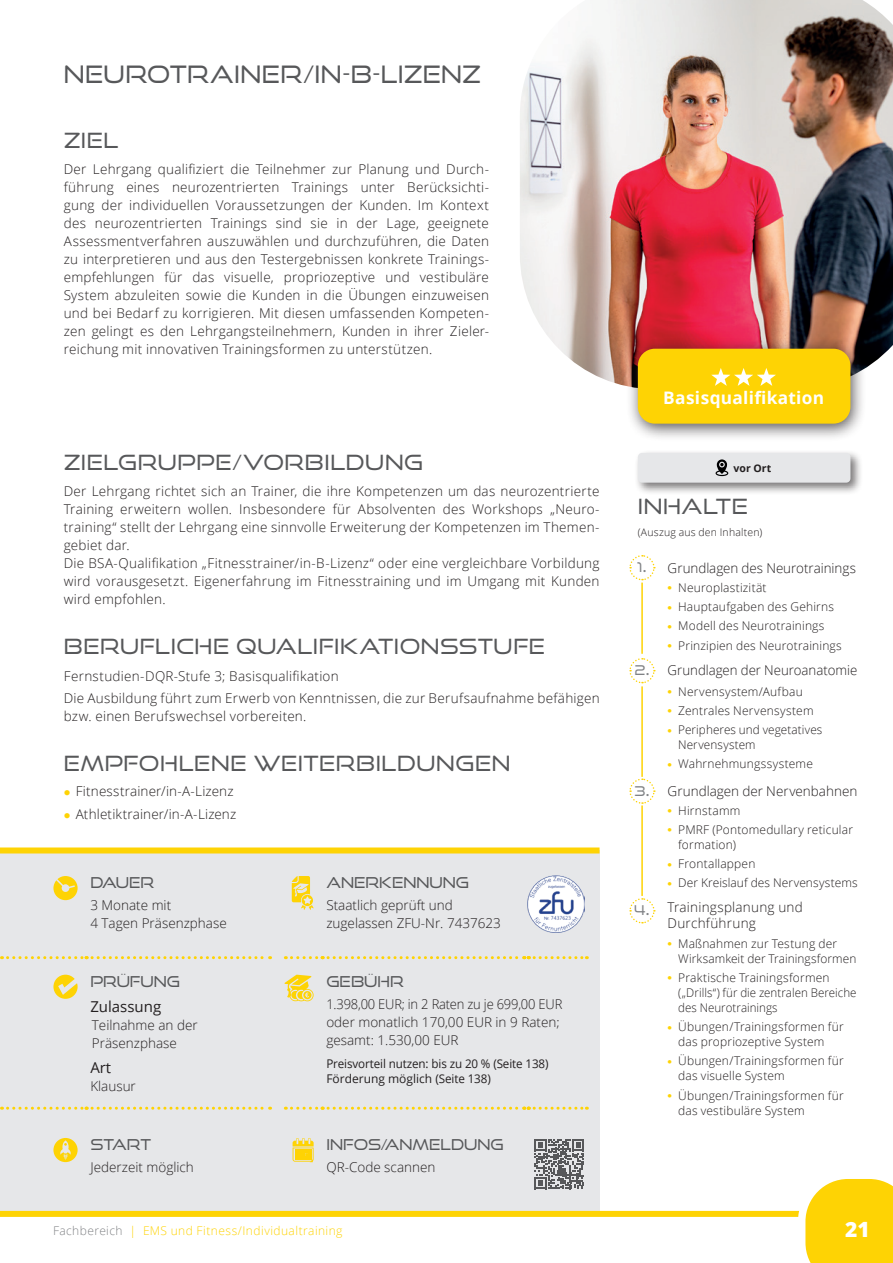
<style>
.page{position:relative;width:893px;height:1263px;background:#fff}
.page>*{position:absolute;margin:0;border:0;box-sizing:border-box;transform-origin:0 0}
.t1{font:24px "Good Times Bk";letter-spacing:.01em;color:#57585a}
.t2{font:21px "Good Times Bk";letter-spacing:.025em;color:#57585a}
.t3{font:800 21px "Open Sans";color:#fff}
.t4{font:700 17.25px "Open Sans";letter-spacing:.02em;color:#fff}
.t5{font:15px "Good Times Bk";color:#57585a}
.t6{font:15px "Open Sans";color:#231f20}
.t7{font:300 13.5px/18px "Open Sans";letter-spacing:.015em;color:#231f20}
.t8{font:300 13.5px/18px "Open Sans";letter-spacing:.015em;color:#231f20;scale:.96 1}
.t9{font:300 13.5px "Open Sans";letter-spacing:-.005em;color:#231f20}
.t10{font:300 12px/19.2px "Open Sans";letter-spacing:.015em;color:#231f20}
.t11{font:12px/15px "Open Sans";letter-spacing:-.01em;color:#231f20}
.t12{font:300 12px "Open Sans";letter-spacing:.035em;color:#fed304}
.t13{font:300 10.5px "Open Sans";letter-spacing:.02em;color:#231f20}
.t14{font:700 10.5px "Open Sans";color:#231f20}
.s1{font-family:"Good Times Bk";font-weight:400;color:#808285}
.s2{font-family:"Good Times Rg";font-weight:700;color:#808285}
.s3{color:#808285}
</style>
<div class="page">
<div style="left:0;top:850px;width:600px;height:363px;background:#e6e7e9"></div>
<div style="left:0;top:847px;width:600px;height:6px;background:#fed304"></div>
<svg style="left:2px;top:956px;width:269px;height:3px"></svg>
<svg style="left:285px;top:956px;width:302px;height:3px"></svg>
<svg style="left:2px;top:1107px;width:269px;height:3px"></svg>
<svg style="left:285px;top:1107px;width:302px;height:3px"></svg>
<svg style="left:53px;top:876px;width:25px;height:24px"></svg>
<svg style="left:292px;top:876px;width:22px;height:34px"></svg>
<div style="left:524px;top:872px;width:64px;height:64px;border:4px solid #e6e7e9;border-radius:50%"></div>
<img style="left:527px;top:875px;width:58px;height:58px">
<svg style="left:53px;top:975px;width:25px;height:24px"></svg>
<svg style="left:284px;top:975px;width:30px;height:26px"></svg>
<svg style="left:53px;top:1138px;width:25px;height:24px"></svg>
<svg style="left:293px;top:1138px;width:21px;height:24px"></svg>
<svg style="left:534px;top:1139px;width:50px;height:50px"></svg>
<img style="left:520px;top:0;width:373px;height:386px">
<div style="left:625px;top:338px;width:241px;height:104px;background:#231f20;opacity:.75"></div>
<div style="left:638px;top:349px;width:212px;height:75px;background:#fed304;border-radius:17px"></div>
<svg style="left:711px;top:368px;width:65px;height:18px"></svg>
<hr style="left:641px;top:583px;width:2px;height:71px;background:#fed304">
<hr style="left:641px;top:686px;width:2px;height:91px;background:#fed304">
<hr style="left:641px;top:805px;width:2px;height:91px;background:#fed304">
<svg style="left:629px;top:555px;width:26px;height:26px"></svg>
<svg style="left:629px;top:658px;width:26px;height:26px"></svg>
<svg style="left:629px;top:778px;width:26px;height:26px"></svg>
<svg style="left:629px;top:898px;width:26px;height:26px"></svg>
<div style="left:634px;top:449px;width:229px;height:46px;background:#231f20;opacity:.6"></div>
<div style="left:638px;top:453px;width:212px;height:30px;background:#e6e7e9;border-radius:4px"></div>
<svg style="left:716px;top:459px;width:12px;height:17px"></svg>
<div style="left:0;top:1211px;width:837px;height:6px;background:#fed304"></div>
<svg style="left:798px;top:1179px;width:95px;height:84px;background:#fed926"></svg>
<h1 class="t1" style="left:64px;top:60px;width:419px">NEUROTRAINER/IN-B-LIZENZ</h1>
<h2 class="t2" style="left:64px;top:127px;width:56px">ZIEL</h2>
<p class="t7" style="left:64px;top:160px;width:427px;text-align:justify">Der Lehrgang qualifiziert die Teilnehmer zur Planung und Durch&shy;führung eines neurozentrierten Trainings unter Berücksichti&shy;gung der individuellen Voraussetzungen der Kunden. Im Kontext des neurozentrierten Trainings sind sie in der Lage, geeignete Assessmentverfahren auszuwählen und durchzuführen, die Daten zu interpretieren und aus den Testergebnissen konkrete Trainings&shy;empfehlungen für das visuelle, propriozeptive und vestibuläre System abzuleiten sowie die Kunden in die Übungen einzuweisen und bei Bedarf zu korrigieren. Mit diesen umfassenden Kompeten&shy;zen gelingt es den Lehrgangsteilnehmern, Kunden in ihrer Zieler&shy;reichung mit innovativen Trainingsformen zu unterstützen.</p>
<h2 class="t2" style="left:64px;top:449px;width:361px">ZIELGRUPPE/VORBILDUNG</h2>
<p class="t7" style="left:64px;top:482px;width:537px">Der Lehrgang richtet sich an Trainer, die ihre Kompetenzen um das neurozentrierte Training erweitern wollen. Insbesondere für Absolventen des Workshops „Neuro&shy;training“ stellt der Lehrgang eine sinnvolle Erweiterung der Kompetenzen im Themen&shy;gebiet dar.<br>Die BSA-Qualifikation „Fitnesstrainer/in-B-Lizenz“ oder eine vergleichbare Vorbildung wird vorausgesetzt. Eigenerfahrung im Fitnesstraining und im Umgang mit Kunden wird empfohlen.</p>
<h2 class="t2" style="left:64px;top:634px;width:483px">BERUFLICHE QUALIFIKATIONSSTUFE</h2>
<p class="t7" style="left:64px;top:665px;width:537px;line-height:22.2px">Fernstudien-DQR-Stufe 3; Basisqualifikation<br>Die Ausbildung führt zum Erwerb von Kenntnissen, die zur Berufsaufnahme befähigen</p>
<p class="t7" style="left:64px;top:707px;width:244px">bzw. einen Berufswechsel vorbereiten.</p>
<h2 class="t2" style="left:64px;top:751px;width:448px">EMPFOHLENE WEITERBILDUNGEN</h2>
<p class="t7" style="left:76px;top:780px;width:162px;line-height:22.2px">Fitnesstrainer/in-A-Lizenz<br>Athletiktrainer/in-A-Lizenz</p>
<p class="t5" style="left:90px;top:873px;width:65px">DAUER</p>
<p class="t7" style="left:90px;top:896px;width:138px">3 Monate mit<br>4 Tagen Präsenzphase</p>
<p class="t5" style="left:90px;top:972px;width:91px">PRÜFUNG</p>
<p class="t6" style="left:90px;top:996px;width:72px">Zulassung</p>
<p class="t7" style="left:92px;top:1016px;width:107px">Teilnahme an der<br>Präsenzphase</p>
<p class="t6" style="left:90px;top:1057px;width:22px">Art</p>
<p class="t7" style="left:90px;top:1077px;width:47px">Klausur</p>
<p class="t5" style="left:90px;top:1135px;width:62px">START</p>
<p class="t7" style="left:90px;top:1158px;width:105px">Jederzeit möglich</p>
<p class="t5" style="left:326px;top:873px;width:144px">ANERKENNUNG</p>
<p class="t7" style="left:326px;top:896px;width:176px">Staatlich geprüft und zugelassen ZFU-Nr. 7437623</p>
<p class="t5" style="left:326px;top:972px;width:79px">GEBÜHR</p>
<p class="t8" style="left:326px;top:995px;width:247px">1.398,00 EUR; in 2 Raten zu je 699,00 EUR oder monatlich 170,00 EUR in 9 Raten; gesamt: 1.530,00 EUR</p>
<p class="t11" style="left:326px;top:1056px;width:224px">Preisvorteil nutzen: bis zu 20 % (Seite 138)<br>Förderung möglich (Seite 138)</p>
<p class="t5" style="left:326px;top:1135px;width:179px">INFOS/ANMELDUNG</p>
<p class="t7" style="left:326px;top:1158px;width:111px">QR-Code scannen</p>
<p class="t4" style="left:663px;top:386px;width:162px">Basisqualifikation</p>
<p class="t14" style="left:734px;top:460px;width:39px">vor Ort</p>
<h2 class="t2" style="left:638px;top:494px;width:112px">INHALTE</h2>
<p class="t13" style="left:638px;top:525px;width:126px">(Auszug aus den Inhalten)</p>
<p class="t9" style="left:637px;top:559px;width:220px"><span class="s1">1</span><span class="s2">.</span> Grundlagen des Neurotrainings</p>
<p class="t10" style="left:678px;top:577px;width:165px">Neuroplastizität<br>Hauptaufgaben des Gehirns<br>Modell des Neurotrainings<br>Prinzipien des Neurotrainings</p>
<p class="t7" style="left:634px;top:661px;width:224px"><span class="s1">2</span><span class="s2">.</span> Grundlagen der Neuroanatomie</p>
<p class="t10" style="left:678px;top:681px;width:146px">Nervensystem/Aufbau<br>Zentrales Nervensystem<br>Peripheres und vegetatives</p>
<p class="t10" style="left:678px;top:735px;width:136px">Nervensystem<br>Wahrnehmungssysteme</p>
<p class="t7" style="left:634px;top:782px;width:224px"><span class="s1">3</span><span class="s2">.</span> Grundlagen der Nervenbahnen</p>
<p class="t10" style="left:678px;top:800px;width:176px">Hirnstamm<br>PMRF (Pontomedullary reticular</p>
<p class="t10" style="left:678px;top:835px;width:181px">formation)<br>Frontallappen<br>Der Kreislauf des Nervensystems</p>
<p class="t7" style="left:668px;top:898px;width:137px;line-height:16.5px;text-indent:-33px"><span class="s1">4</span><span class="s2">.</span> Trainingsplanung und<br>Durchführung</p>
<p class="t10" style="left:678px;top:935px;width:180px;line-height:15px">Maßnahmen zur Testung der<br>Wirksamkeit der Trainingsformen</p>
<p class="t10" style="left:678px;top:970px;width:180px;line-height:15px">Praktische Trainingsformen („Drills“) für die zentralen Bereiche des Neurotrainings</p>
<p class="t10" style="left:678px;top:1019px;width:167px;line-height:15px">Übungen/Trainingsformen für das propriozeptive System</p>
<p class="t10" style="left:678px;top:1053px;width:167px;line-height:15px">Übungen/Trainingsformen für das visuelle System</p>
<p class="t10" style="left:678px;top:1087px;width:167px;line-height:15px">Übungen/Trainingsformen für das vestibuläre System</p>
<p class="t12" style="left:53px;top:1222px;width:291px"><span class="s3">Fachbereich</span> | EMS und Fitness/Individualtraining</p>
<h2 class="t3" style="left:845px;top:1213px;width:26px">21</h2>
</div>
